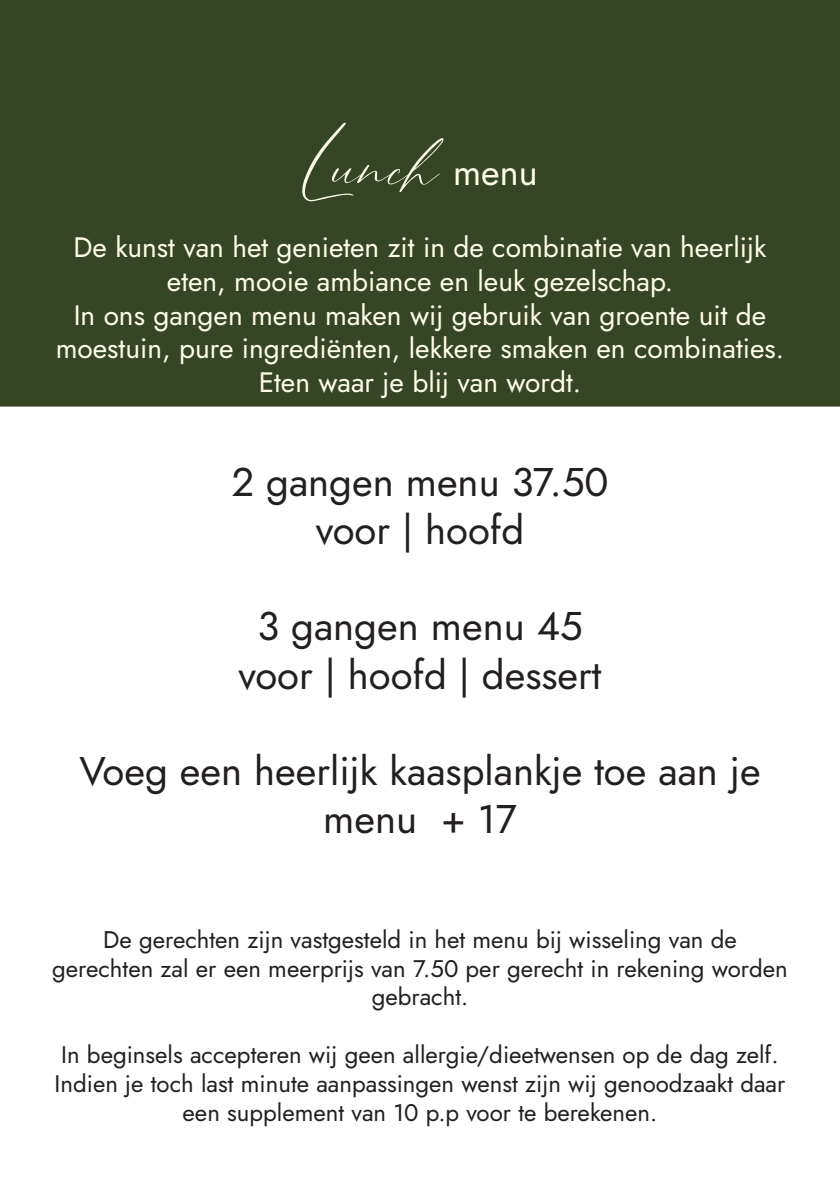
<style>
.page{position:relative;width:840px;height:1191px;background:#fff}
.page>*{position:absolute;margin:0;border:0;box-sizing:border-box;transform-origin:0 0}
.t1{font:122px "Amtenli";color:#fffde9}
.t2{font:40px/48px "Jost";color:#231f20;text-align:center}
.t3{font:36px "Jost";color:#fffde9}
.t4{font:28px/33.6px "Jost";color:#fffde9;text-align:center}
.t5{font:24px/28.8px "Jost";color:#231f20;text-align:center}
</style>
<div class="page">
<div style="left:0;top:0;width:839px;height:406px;background:#364524"></div>
<p class="t1" style="left:302px;top:88px;width:132px">Lunch</p>
<p class="t3" style="left:453px;top:148px;width:86px">menu</p>
<p class="t4" style="left:73px;top:231px;width:694px">De kunst van het genieten zit in de combinatie van heerlijk eten, mooie ambiance en leuk gezelschap.</p>
<p class="t4" style="left:56px;top:298px;width:729px">In ons gangen menu maken wij gebruik van groente uit de moestuin, pure ingrediënten, lekkere smaken en combinaties.</p>
<p class="t4" style="left:259px;top:365px;width:324px">Eten waar je blij van wordt.</p>
<p class="t2" style="left:231px;top:459px;width:378px">2 gangen menu 37.50</p>
<p class="t2" style="left:315px;top:507px;width:210px">voor | hoofd</p>
<p class="t2" style="left:257px;top:603px;width:326px">3 gangen menu 45</p>
<p class="t2" style="left:238px;top:651px;width:364px">voor | hoofd | dessert</p>
<p class="t2" style="left:79px;top:747px;width:682px">Voeg een heerlijk kaasplankje toe aan je menu + 17</p>
<p class="t5" style="left:103px;top:925px;width:634px">De gerechten zijn vastgesteld in het menu bij wisseling van de</p>
<p class="t5" style="left:52px;top:954px;width:736px">gerechten zal er een meerprijs van 7.50 per gerecht in rekening worden gebracht.</p>
<p class="t5" style="left:55px;top:1040px;width:731px">In beginsels accepteren wij geen allergie/dieetwensen op de dag zelf.<br>Indien je toch last minute aanpassingen wenst zijn wij genoodzaakt daar een supplement van 10 p.p voor te berekenen.</p>
</div>
